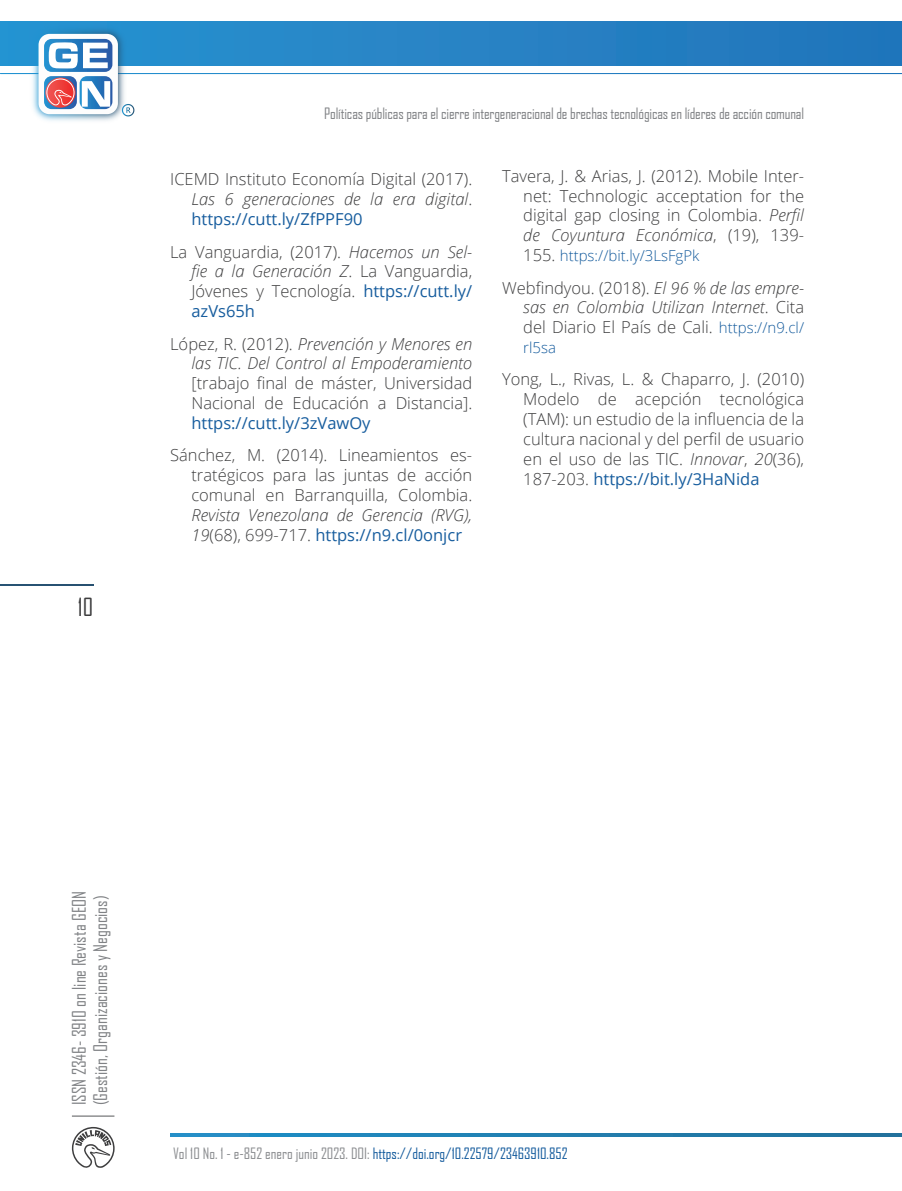
<style>
.page{position:relative;width:902px;height:1191px;background:#fff}
.page>*{position:absolute;margin:0;border:0;box-sizing:border-box;transform-origin:0 0}
.t1{font:24px "Agency FB";color:#3e3e3f}
.t2{font:18px/21.6px "Agency FB";color:#808285}
.bibliografía{font:300 16.5px/19.8px "Open Sans";color:#3e3e3f;text-align:justify}
.t3{font:15px "Agency FB";letter-spacing:-.01em;color:#808285}
.t4{font:15px "Agency FB";color:#175d9e}
.bibliografía-2{font:300 15px "Open Sans";color:#175d9e}
.s1{font-style:italic}
.s2{font-weight:400;color:#175d9e}
.s3{font-size:16.5px;color:#3e3e3f}
.s4{font-size:15px;color:#175d9e}
.s5{color:#8b8d90}
</style>
<div class="page">
<div style="left:1px;top:22px;width:900px;height:43px;background:#2781c4"></div>
<img style="left:0;top:21px;width:173px;height:100px">
<div style="left:39px;top:34px;width:79px;height:80px;background:#fdfdfd;border-radius:11px"></div>
<svg style="left:44px;top:39px;width:68px;height:70px"></svg>
<hr style="left:72px;top:1115px;width:42px;height:1px;background:#57585a">
<svg style="left:72px;top:1126px;width:43px;height:42px"></svg>
<svg style="left:170px;top:1133px;width:731px;height:4px;background:#217fb1"></svg>
<hr style="left:0;top:584px;width:93px;height:1px;background:#275172">
<h1 class="t1" style="left:78px;top:592px;width:17px">10</h1>
<p class="t3" style="left:324px;top:105px;width:481px">Políticas públicas para el cierre intergeneracional de brechas tecnológicas en líderes de acción comunal</p>
<p class="bibliografía" style="left:191px;top:169px;width:282px;text-indent:-21px">ICEMD Instituto Economía Digital (2017).<br><span class="s1">Las 6 generaciones de la era digital</span>. <span class="s2">https://cutt.ly/ZfPPF90</span></p>
<p class="bibliografía" style="left:191px;top:241px;width:282px;text-indent:-21px">La Vanguardia, (2017). <span class="s1">Hacemos un Sel&shy;fie a la Generación Z</span>. La Vanguardia, Jóvenes y Tecnología. <span class="s2">https://cutt.ly/ azVs65h</span></p>
<p class="bibliografía" style="left:191px;top:333px;width:282px;text-indent:-21px">López, R. (2012). <span class="s1">Prevención y Menores en las TIC. Del Control al Empoderamiento </span>[trabajo final de máster, Universidad Nacional de Educación a Distancia]. <span class="s2">https://cutt.ly/3zVawOy</span></p>
<p class="bibliografía" style="left:191px;top:445px;width:282px;text-indent:-21px">Sánchez, M. (2014). Lineamientos es&shy;tratégicos para las juntas de acción comunal en Barranquilla, Colombia.<br><span class="s1">Revista Venezolana de Gerencia (RVG), 19</span>(68), 699-717. <span class="s2">https://n9.cl/0onjcr</span></p>
<p class="bibliografía" style="left:523px;top:165px;width:282px;text-indent:-21px">Tavera, J. &amp; Arias, J. (2012). Mobile Inter&shy;net: Technologic acceptation for the digital gap closing in Colombia. <span class="s1">Perfil de Coyuntura Económica</span>, (19), 139-</p>
<p class="bibliografía-2" style="left:523px;top:245px;width:178px"><span class="s3">155.</span> https://bit.ly/3LsFgPk</p>
<p class="bibliografía" style="left:523px;top:277px;width:282px;text-indent:-21px">Webfindyou. (2018). <span class="s1">El 96 % de las empre&shy;sas en Colombia Utilizan Internet</span>. Cita del Diario El País de Cali. <span class="s4">https://n9.cl/</span></p>
<p class="bibliografía-2" style="left:523px;top:337px;width:34px">rl5sa</p>
<p class="bibliografía" style="left:523px;top:369px;width:282px;text-indent:-21px">Yong, L., Rivas, L. &amp; Chaparro, J. (2010)<br>Modelo de acepción tecnológica (TAM): un estudio de la influencia de la cultura nacional y del perfil de usuario en el uso de las TIC. <span class="s1">Innovar</span>, <span class="s1">20</span>(36), 187-203. <span class="s2">https://bit.ly/3HaNida</span></p>
<p class="t2" style="left:68px;top:1105px;width:216px;rotate:-90deg">ISSN 2346- 3910 on line Revista GEON (Gestión, Organizaciones y Negocios)</p>
<p class="t4" style="left:173px;top:1144px;width:396px"><span class="s5">Vol 10 No. 1 - e-852 enero junio 2023. DOI:</span> https://doi.org/10.22579/23463910.852</p>
</div>
